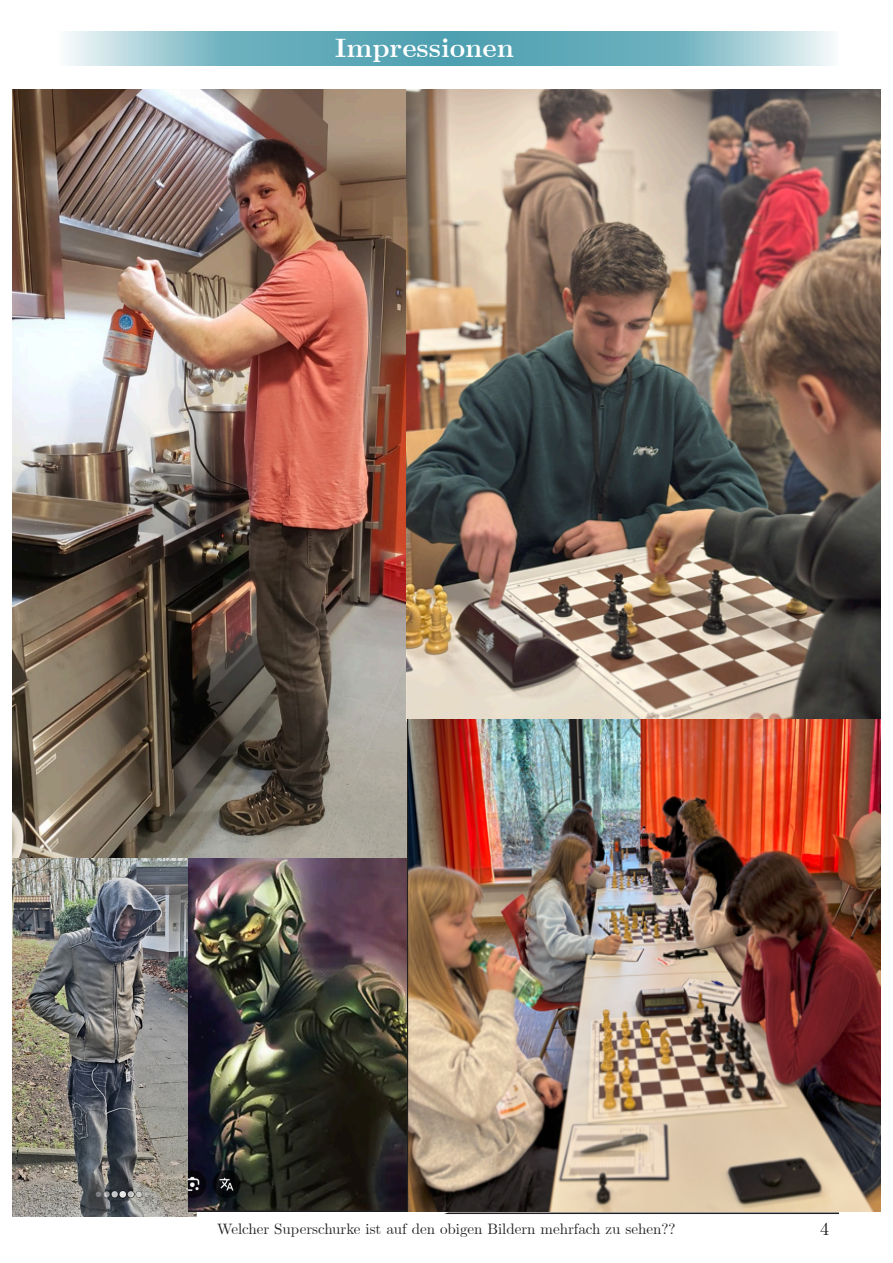
<style>
.page{position:relative;width:893px;height:1263px;background:#fff}
.page>*{position:absolute;margin:0;border:0;box-sizing:border-box;transform-origin:0 0}
.t1{font:700 27px "CMU Serif";color:#fff}
.t2{font:18px "CMU Serif";color:#231f20}
.t3{font:15px "CMU Serif";color:#231f20}
</style>
<div class="page">
<hr style="left:54px;top:1212px;width:785px;height:2px;background:#231f20">
<svg style="left:67px;top:32px;width:766px;height:34px;background:#7fbac6"></svg>
<img style="left:13px;top:90px;width:393px;height:769px">
<img style="left:406px;top:90px;width:474px;height:1121px">
<img style="left:13px;top:859px;width:183px;height:357px">
<img style="left:189px;top:859px;width:252px;height:352px">
<h1 class="t1" style="left:335px;top:36px;width:181px">Impressionen</h1>
<p class="t3" style="left:217px;top:1222px;width:460px">Welcher Superschurke ist auf den obigen Bildern mehrfach zu sehen??</p>
<p class="t2" style="left:820px;top:1221px;width:10px">4</p>
</div>
